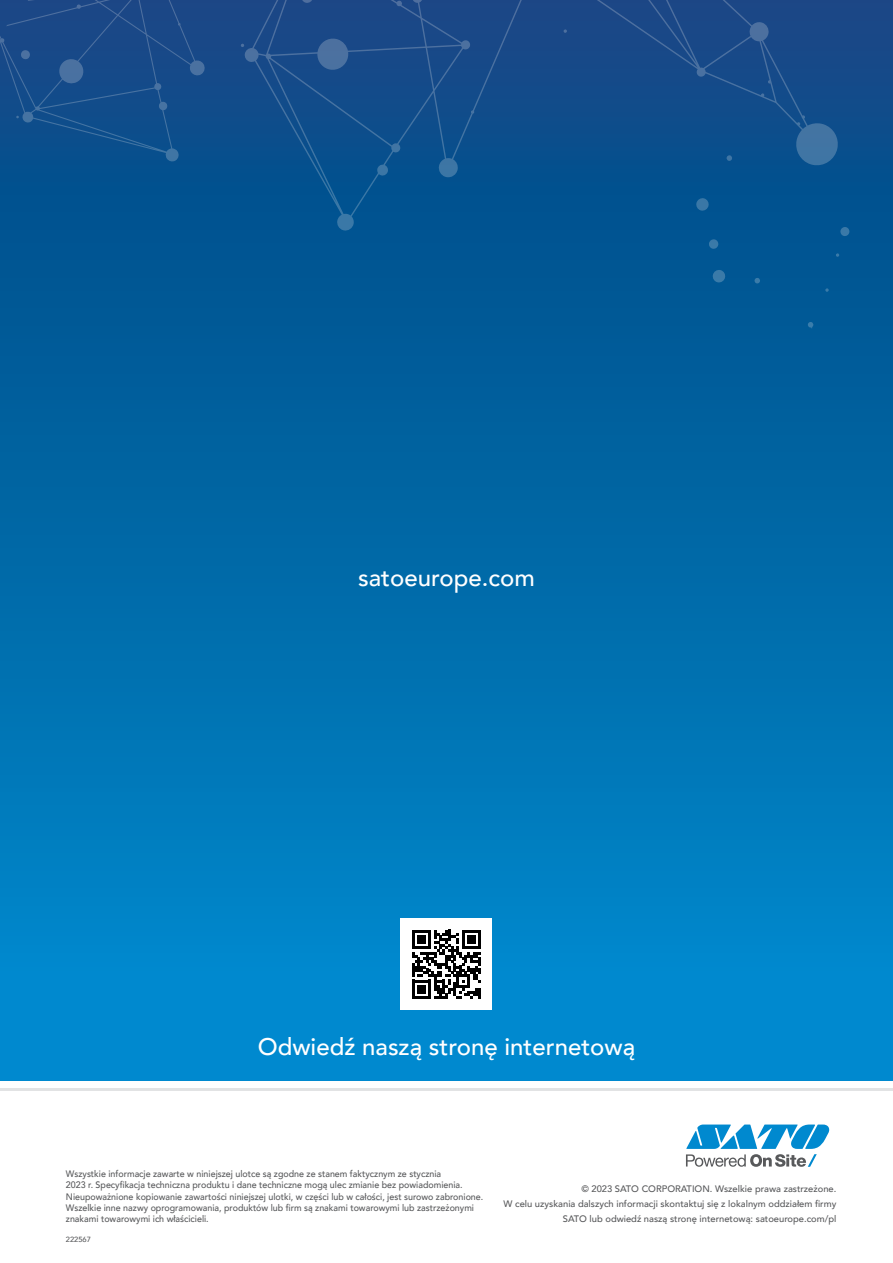
<style>
.page{position:relative;width:893px;height:1263px;background:#fff}
.page>*{position:absolute;margin:0;border:0;box-sizing:border-box;transform-origin:0 0}
.t1{font:500 24px "Avenir";color:#fff}
.t2{font:500 9.3px/11.2px "Avenir";color:#58595b;scale:.95 1}
.t3{font:500 9.3px/15px "Avenir";color:#58595b;text-align:right}
.t4{font:500 7.5px "Avenir";color:#58595b}
</style>
<div class="page">
<div style="left:0;top:0;width:893px;height:1080px;background:linear-gradient(to bottom,#0b4480,#008dd1)"></div>
<div style="left:401px;top:919px;width:91px;height:91px;background:#fff"></div>
<svg style="left:412px;top:930px;width:69px;height:69px"></svg>
<svg style="left:686px;top:1124px;width:143px;height:43px"></svg>
<hr style="left:0;top:1088px;width:893px;height:2px;background:#e2e3e4">
<svg style="left:241px;top:0;width:609px;height:329px;background:#08518f"></svg>
<svg style="left:0;top:0;width:484px;height:162px;background:#174d8a"></svg>
<h1 class="t1" style="left:358px;top:557px;width:178px">satoeurope.com</h1>
<h1 class="t1" style="left:258px;top:1026px;width:379px">Odwiedź naszą stronę internetową</h1>
<p class="t2" style="left:66px;top:1168px;width:441px">Wszystkie informacje zawarte w niniejszej ulotce są zgodne ze stanem faktycznym ze stycznia<br>2023 r. Specyfikacja techniczna produktu i dane techniczne mogą ulec zmianie bez powiadomienia.<br>Nieupoważnione kopiowanie zawartości niniejszej ulotki, w części lub w całości, jest surowo zabronione.<br>Wszelkie inne nazwy oprogramowania, produktów lub firm są znakami towarowymi lub zastrzeżonymi znakami towarowymi ich właścicieli.</p>
<p class="t4" style="left:66px;top:1233px;width:27px">222567</p>
<p class="t3" style="left:504px;top:1181px;width:334px">© 2023 SATO CORPORATION. Wszelkie prawa zastrzeżone.<br>W celu uzyskania dalszych informacji skontaktuj się z lokalnym oddziałem firmy<br>SATO lub odwiedź naszą stronę internetową: satoeurope.com/pl</p>
</div>
